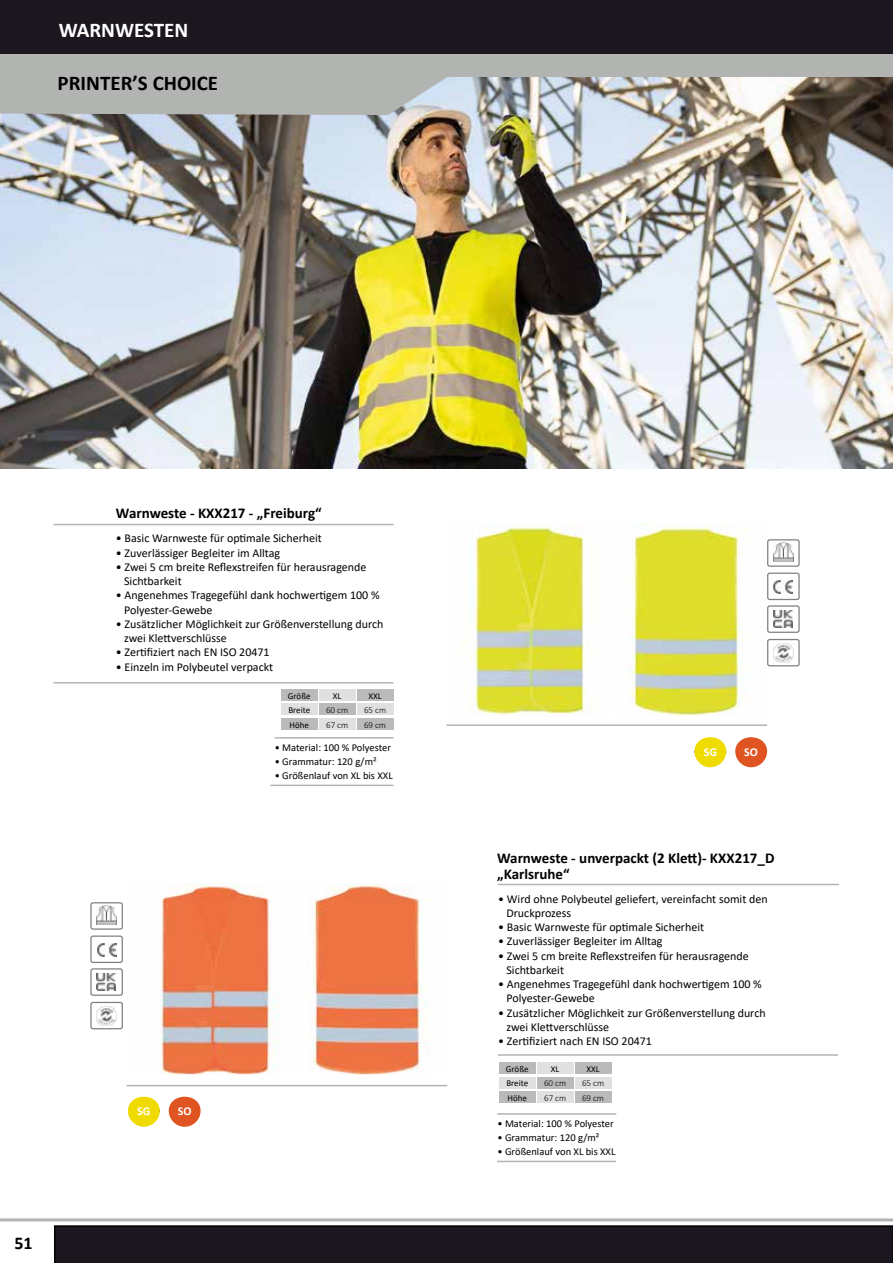
<style>
.page{position:relative;width:893px;height:1263px;background:#fff}
.page>*{position:absolute;margin:0;border:0;box-sizing:border-box;transform-origin:0 0}
.t1{font:700 21px "Calibri";color:#000}
.t2{font:700 21px "Calibri";color:#fff}
.t3{font:700 18px "Calibri";color:#000}
.t4{font:700 15px/16.5px "Calibri";color:#000}
.t5{font:12px/14.2px "Calibri";color:#000}
.t6{font:700 12px "Calibri";color:#fff}
.t7{font:10.5px "Calibri";color:#000}
.t8{font:9px/14.5px "Calibri";color:#000;text-align:justify}
.t9{font:300 9px/14.5px "Calibri";color:#000}
</style>
<div class="page">
<img style="left:0;top:78px;width:893px;height:390px">
<div style="left:0;top:53px;width:893px;height:24px;background:#b2b4b2"></div>
<div style="left:0;top:0;width:893px;height:54px;background:#1c171e"></div>
<hr style="left:0;top:1218px;width:893px;height:3px;background:#b2b4b2">
<hr style="left:53px;top:524px;width:340px;height:1px;background:#b2b4b2">
<hr style="left:53px;top:682px;width:340px;height:1px;background:#b2b4b2">
<hr style="left:275px;top:737px;width:119px;height:2px;background:#b2b4b2">
<hr style="left:270px;top:785px;width:123px;height:1px;background:#b2b4b2">
<hr style="left:498px;top:884px;width:341px;height:1px;background:#b2b4b2">
<hr style="left:498px;top:1054px;width:340px;height:2px;background:#b2b4b2">
<svg style="left:0;top:77px;width:448px;height:38px;background:#b3b5b4"></svg>
<img style="left:461px;top:525px;width:125px;height:190px">
<img style="left:628px;top:524px;width:121px;height:191px">
<hr style="left:127px;top:1085px;width:320px;height:1px;background:#b2b4b2">
<img style="left:160px;top:883px;width:120px;height:192px">
<img style="left:309px;top:883px;width:120px;height:192px">
<hr style="left:446px;top:724px;width:321px;height:2px;background:#b2b4b2">
<div style="left:128px;top:1097px;width:32px;height:30px;background:#f0db00;border-radius:50%"></div>
<div style="left:169px;top:1097px;width:32px;height:30px;background:#df5420;border-radius:50%"></div>
<div style="left:694px;top:737px;width:32px;height:30px;background:#f0db00;border-radius:50%"></div>
<div style="left:735px;top:737px;width:32px;height:30px;background:#df5420;border-radius:50%"></div>
<div style="left:54px;top:1225px;width:839px;height:38px;background:#1c171e"></div>
<img style="left:774px;top:580px;width:19px;height:14px">
<div style="left:767px;top:572px;width:33px;height:28px;border:1px solid #7f8184;border-radius:2px"></div>
<img style="left:774px;top:542px;width:20px;height:19px">
<div style="left:767px;top:539px;width:33px;height:28px;border:1px solid #7f8184;border-radius:2px"></div>
<img style="left:774px;top:610px;width:19px;height:17px">
<div style="left:767px;top:605px;width:33px;height:28px;border:1px solid #7f8184;border-radius:2px"></div>
<div style="left:281px;top:689px;width:37px;height:12px;background:#bababa"></div>
<div style="left:281px;top:703px;width:37px;height:12px;background:#e0e0e0"></div>
<div style="left:281px;top:718px;width:37px;height:12px;background:#bababa"></div>
<div style="left:319px;top:703px;width:36px;height:12px;background:#bababa"></div>
<div style="left:319px;top:718px;width:36px;height:12px;background:#e0e0e0"></div>
<div style="left:319px;top:689px;width:36px;height:12px;background:#e0e0e0"></div>
<div style="left:357px;top:689px;width:36px;height:12px;background:#bababa"></div>
<div style="left:357px;top:703px;width:36px;height:12px;background:#e0e0e0"></div>
<div style="left:357px;top:718px;width:36px;height:12px;background:#bababa"></div>
<img style="left:774px;top:643px;width:19px;height:20px">
<div style="left:767px;top:639px;width:33px;height:27px;border:1px solid #7f8184;border-radius:2px"></div>
<div style="left:499px;top:1062px;width:37px;height:12px;background:#bababa"></div>
<div style="left:499px;top:1076px;width:37px;height:12px;background:#e0e0e0"></div>
<div style="left:499px;top:1091px;width:37px;height:12px;background:#bababa"></div>
<div style="left:537px;top:1076px;width:36px;height:12px;background:#bababa"></div>
<div style="left:537px;top:1091px;width:36px;height:12px;background:#e0e0e0"></div>
<div style="left:537px;top:1062px;width:36px;height:12px;background:#e0e0e0"></div>
<div style="left:575px;top:1062px;width:36px;height:12px;background:#bababa"></div>
<div style="left:575px;top:1076px;width:36px;height:12px;background:#e0e0e0"></div>
<div style="left:575px;top:1091px;width:36px;height:12px;background:#bababa"></div>
<img style="left:97px;top:943px;width:19px;height:14px">
<div style="left:90px;top:935px;width:33px;height:28px;border:1px solid #7f8184;border-radius:2px"></div>
<img style="left:97px;top:905px;width:20px;height:19px">
<div style="left:90px;top:902px;width:33px;height:28px;border:1px solid #7f8184;border-radius:2px"></div>
<img style="left:97px;top:973px;width:19px;height:17px">
<div style="left:90px;top:968px;width:33px;height:28px;border:1px solid #7f8184;border-radius:2px"></div>
<img style="left:97px;top:1006px;width:20px;height:20px">
<div style="left:90px;top:1002px;width:33px;height:27px;border:1px solid #7f8184;border-radius:2px"></div>
<hr style="left:497px;top:1113px;width:119px;height:2px;background:#b2b4b2">
<hr style="left:497px;top:1161px;width:119px;height:1px;background:#b2b4b2">
<h1 class="t2" style="left:59px;top:15px;width:131px">WARNWESTEN</h1>
<h1 class="t1" style="left:58px;top:68px;width:162px">PRINTER’S CHOICE</h1>
<p class="t4" style="left:116px;top:504px;width:207px">Warnweste - KXX217 - „Freiburg“</p>
<p class="t5" style="left:116px;top:531px;width:207px">• Basic Warnweste für optimale Sicherheit</p>
<p class="t5" style="left:116px;top:545px;width:166px">• Zuverlässiger Begleiter im Alltag</p>
<p class="t5" style="left:124px;top:559px;width:244px;text-indent:-8px">• Zwei 5 cm breite Reflexstreifen für herausragende<br>Sichtbarkeit</p>
<p class="t5" style="left:124px;top:588px;width:257px;text-indent:-8px">• Angenehmes Tragegefühl dank hochwertigem 100 %<br>Polyester-Gewebe</p>
<p class="t5" style="left:124px;top:616px;width:261px;text-indent:-8px">• Zusätzlicher Möglichkeit zur Größenverstellung durch zwei Klettverschlüsse</p>
<p class="t5" style="left:116px;top:645px;width:155px">• Zertifiziert nach EN ISO 20471</p>
<p class="t5" style="left:116px;top:659px;width:159px">• Einzeln im Polybeutel verpackt</p>
<p class="t8" style="left:288px;top:688px;width:24px">Größe Breite Höhe</p>
<p class="t8" style="left:333px;top:688px;width:10px">XL</p>
<p class="t8" style="left:368px;top:688px;width:15px">XXL</p>
<p class="t9" style="left:364px;top:703px;width:24px">65 cm<br>69 cm</p>
<p class="t9" style="left:326px;top:703px;width:24px">60 cm<br>67 cm</p>
<p class="t7" style="left:275px;top:740px;width:118px">• Material: 100 % Polyester</p>
<p class="t7" style="left:275px;top:754px;width:103px">• Grammatur: 120 g/m²</p>
<p class="t7" style="left:275px;top:768px;width:120px">• Größenlauf von XL bis XXL</p>
<h2 class="t3" style="left:15px;top:1230px;width:20px">51</h2>
<p class="t6" style="left:137px;top:1103px;width:15px">SG</p>
<p class="t6" style="left:178px;top:1103px;width:15px">SO</p>
<p class="t6" style="left:704px;top:743px;width:15px">SG</p>
<p class="t6" style="left:744px;top:743px;width:15px">SO</p>
<p class="t4" style="left:497px;top:849px;width:279px">Warnweste - unverpackt (2 Klett)- KXX217_D „Karlsruhe“</p>
<p class="t5" style="left:506px;top:891px;width:263px;text-indent:-8px">• Wird ohne Polybeutel geliefert, vereinfacht somit den<br>Druckprozess</p>
<p class="t5" style="left:498px;top:920px;width:207px">• Basic Warnweste für optimale Sicherheit</p>
<p class="t5" style="left:498px;top:934px;width:166px">• Zuverlässiger Begleiter im Alltag</p>
<p class="t5" style="left:506px;top:948px;width:244px;text-indent:-8px">• Zwei 5 cm breite Reflexstreifen für herausragende<br>Sichtbarkeit</p>
<p class="t5" style="left:506px;top:977px;width:257px;text-indent:-8px">• Angenehmes Tragegefühl dank hochwertigem 100 %<br>Polyester-Gewebe</p>
<p class="t5" style="left:506px;top:1005px;width:261px;text-indent:-8px">• Zusätzlicher Möglichkeit zur Größenverstellung durch zwei Klettverschlüsse</p>
<p class="t5" style="left:498px;top:1034px;width:155px">• Zertifiziert nach EN ISO 20471</p>
<p class="t8" style="left:506px;top:1061px;width:24px">Größe Breite Höhe</p>
<p class="t8" style="left:551px;top:1061px;width:10px">XL</p>
<p class="t8" style="left:586px;top:1061px;width:15px">XXL</p>
<p class="t9" style="left:582px;top:1076px;width:24px">65 cm<br>69 cm</p>
<p class="t7" style="left:497px;top:1116px;width:118px">• Material: 100 % Polyester</p>
<p class="t7" style="left:497px;top:1130px;width:103px">• Grammatur: 120 g/m²</p>
<p class="t7" style="left:497px;top:1144px;width:120px">• Größenlauf von XL bis XXL</p>
<p class="t9" style="left:544px;top:1076px;width:24px">60 cm<br>67 cm</p>
</div>
